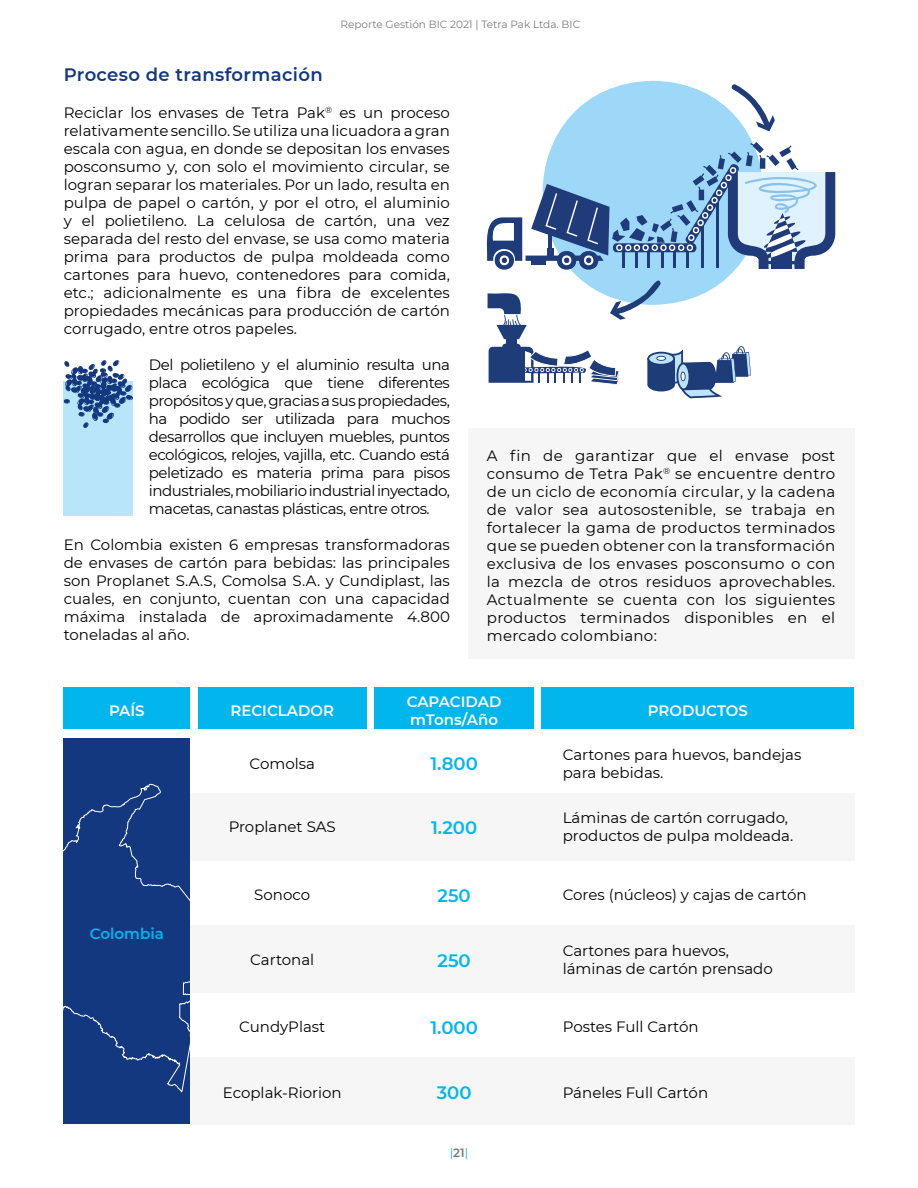
<style>
.page{position:relative;width:918px;height:1188px;background:#fff}
.page>*{position:absolute;margin:0;border:0;box-sizing:border-box;transform-origin:0 0}
.t1{font:600 18px "Montserrat";color:#00b6ed}
.t2{font:600 18px "Montserrat";letter-spacing:.02em;color:#14387f}
.t3{font:15px/18px "Montserrat";color:#000;text-align:justify}
.t4{font:600 15px/18px "Montserrat";color:#fff}
.t5{font:600 15px "Montserrat";color:#00b6ed}
.t6{font:12px "Montserrat";color:#00b6ed}
.t7{font:10.5px "Montserrat";color:#7c7b7b}
.s1{font-weight:600;color:#7c7b7b}
</style>
<div class="page">
<div style="left:64px;top:381px;width:69px;height:134px;background:#b8e5fa"></div>
<div style="left:468px;top:428px;width:386px;height:230px;background:#f6f6f6"></div>
<div style="left:64px;top:739px;width:126px;height:385px;background:#14387f"></div>
<div style="left:64px;top:688px;width:126px;height:41px;background:#00b6ed"></div>
<div style="left:198px;top:688px;width:169px;height:41px;background:#00b6ed"></div>
<div style="left:375px;top:688px;width:159px;height:41px;background:#00b6ed"></div>
<div style="left:542px;top:688px;width:312px;height:41px;background:#00b6ed"></div>
<svg style="left:63px;top:784px;width:127px;height:322px"></svg>
<div style="left:190px;top:794px;width:664px;height:67px;background:#f6f6f6"></div>
<div style="left:190px;top:925px;width:664px;height:67px;background:#f6f6f6"></div>
<div style="left:190px;top:1057px;width:664px;height:67px;background:#f6f6f6"></div>
<svg style="left:554px;top:81px;width:221px;height:61px;fill:#9ed8f8"></svg>
<svg style="left:486px;top:142px;width:349px;height:256px"></svg>
<svg style="left:63px;top:360px;width:70px;height:70px"></svg>
<p class="t2" style="left:64px;top:62px;width:261px">Proceso de transformación</p>
<p class="t7" style="left:340px;top:17px;width:241px">Reporte Gestión BIC 2021 | Tetra Pak Ltda. BIC</p>
<p class="t3" style="left:64px;top:103px;width:388px">Reciclar los envases de Tetra Pak<sup>®</sup> es un proceso relativamente sencillo. Se utiliza una licuadora a gran escala con agua, en donde se depositan los envases posconsumo y, con solo el movimiento circular, se logran separar los materiales. Por un lado, resulta en pulpa de papel o cartón, y por el otro, el aluminio y el polietileno. La celulosa de cartón, una vez separada del resto del envase, se usa como materia prima para productos de pulpa moldeada como cartones para huevo, contenedores para comida, etc.; adicionalmente es una fibra de excelentes propiedades mecánicas para producción de cartón corrugado, entre otros papeles.</p>
<p class="t3" style="left:149px;top:355px;width:303px">Del polietileno y el aluminio resulta una placa ecológica que tiene diferentes propósitos y que, gracias a sus propiedades, ha podido ser utilizada para muchos desarrollos que incluyen muebles, puntos ecológicos, relojes, vajilla, etc. Cuando está peletizado es materia prima para pisos industriales, mobiliario industrial inyectado, macetas, canastas plásticas, entre otros.</p>
<p class="t3" style="left:64px;top:535px;width:388px">En Colombia existen 6 empresas transformadoras de envases de cartón para bebidas: las principales son Proplanet S.A.S, Comolsa S.A. y Cundiplast, las cuales, en conjunto, cuentan con una capacidad máxima instalada de aproximadamente 4.800 toneladas al año.</p>
<p class="t3" style="left:487px;top:446px;width:350px">A fin de garantizar que el envase post consumo de Tetra Pak<sup>®</sup> se encuentre dentro de un ciclo de economía circular, y la cadena de valor sea autosostenible, se trabaja en fortalecer la gama de productos terminados que se pueden obtener con la transformación exclusiva de los envases posconsumo o con la mezcla de otros residuos aprovechables.<br>Actualmente se cuenta con los siguientes productos terminados disponibles en el mercado colombiano:</p>
<p class="t4" style="left:109px;top:701px;width:37px">PAÍS</p>
<p class="t4" style="left:230px;top:701px;width:105px">RECICLADOR</p>
<p class="t4" style="left:407px;top:692px;width:96px">CAPACIDAD mTons/Año</p>
<p class="t4" style="left:648px;top:701px;width:102px">PRODUCTOS</p>
<p class="t3" style="left:250px;top:754px;width:67px">Comolsa</p>
<p class="t1" style="left:430px;top:751px;width:49px">1.800</p>
<p class="t3" style="left:563px;top:745px;width:240px">Cartones para huevos, bandejas para bebidas.</p>
<p class="t3" style="left:229px;top:817px;width:109px">Proplanet SAS</p>
<p class="t1" style="left:431px;top:815px;width:48px">1.200</p>
<p class="t3" style="left:563px;top:808px;width:232px">Láminas de cartón corrugado, productos de pulpa moldeada.</p>
<p class="t5" style="left:90px;top:923px;width:75px">Colombia</p>
<p class="t3" style="left:254px;top:885px;width:57px">Sonoco</p>
<p class="t1" style="left:438px;top:883px;width:35px">250</p>
<p class="t3" style="left:563px;top:885px;width:245px">Cores (núcleos) y cajas de cartón</p>
<p class="t3" style="left:250px;top:950px;width:66px">Cartonal</p>
<p class="t1" style="left:438px;top:947px;width:35px">250</p>
<p class="t3" style="left:563px;top:941px;width:212px">Cartones para huevos, láminas de cartón prensado</p>
<p class="t3" style="left:239px;top:1017px;width:88px">CundyPlast</p>
<p class="t1" style="left:430px;top:1014px;width:49px">1.000</p>
<p class="t3" style="left:563px;top:1017px;width:137px">Postes Full Cartón</p>
<p class="t3" style="left:223px;top:1083px;width:120px">Ecoplak-Riorion</p>
<p class="t1" style="left:437px;top:1080px;width:36px">300</p>
<p class="t3" style="left:563px;top:1083px;width:147px">Páneles Full Cartón</p>
<p class="t6" style="left:450px;top:1145px;width:20px">|<span class="s1">21</span>|</p>
</div>
